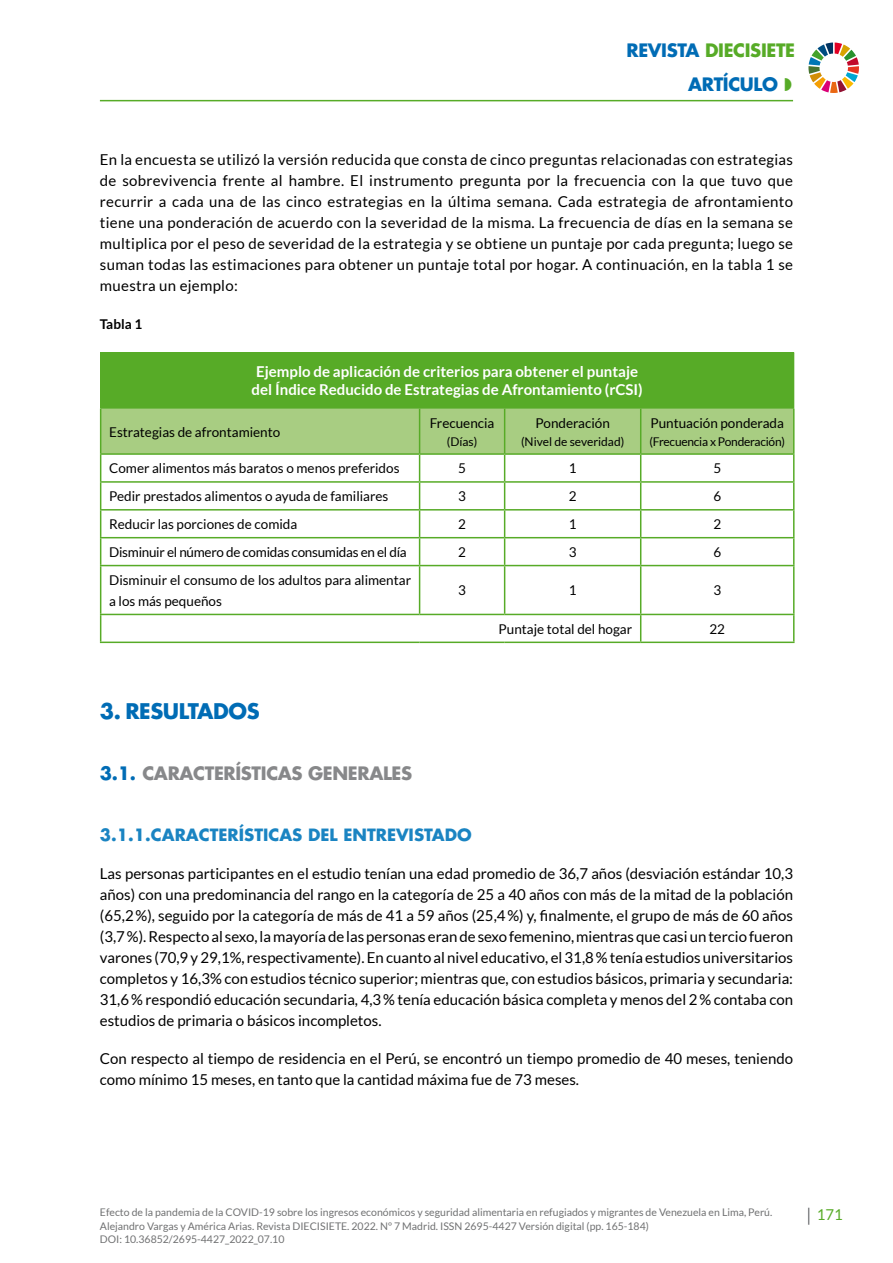
<style>
.page{position:relative;width:893px;height:1263px;background:#fff}
.page>*{position:absolute;margin:0;border:0;box-sizing:border-box;transform-origin:0 0}
.tit1_futura{font:700 21px "Futura Std";letter-spacing:-.02em;color:#006cb5}
._11subtit1_numgris{font:700 18px "Futura Std";letter-spacing:-.02em;color:#87888a}
.t1{font:700 18px/34px "Futura Std";letter-spacing:-.02em;color:#006cb5}
._111subtit2_numgris{font:700 16.5px "Futura Std";color:#1a84c2}
.text1_lato{font:15px/21px "Lato";color:#000;text-align:justify}
.tit_tabla_negri{font:700 15px/18px "Lato";color:#fff;text-align:center}
.t2{font:15px "Lato";color:#57ab27}
.text_tabla_9{font:13.5px/21px "Lato";color:#000}
.text_tabla_9-2{font:13.5px "Lato";letter-spacing:-.02em;color:#000}
.nombre_imagen{font:700 13.5px "Lato";color:#000}
.text_tabla_9-3{font:12px "Lato";letter-spacing:-.02em;color:#000}
.text_tabla_9-4{font:12px "Lato";color:#000}
.t3{font:10.5px/13.5px "Lato";color:#707172}
.s1{color:#57ab27}
.s2{color:#006cb5}
</style>
<div class="page">
<svg style="left:808px;top:1208px;width:1px;height:17px"></svg>
<hr style="left:100px;top:100px;width:693px;height:1px;background:#57ab27">
<svg style="left:808px;top:43px;width:51px;height:50px"></svg>
<div style="left:101px;top:353px;width:693px;height:55px;background:#57ab27"></div>
<svg style="left:101px;top:566px;width:692px;height:76px"></svg>
<svg style="left:100px;top:409px;width:694px;height:156px"></svg>
<hr style="left:100px;top:565px;width:320px;height:1px;background:#57ab27">
<hr style="left:100px;top:566px;width:1px;height:48px;background:#57ab27">
<hr style="left:420px;top:565px;width:85px;height:1px;background:#57ab27">
<hr style="left:419px;top:566px;width:1px;height:48px;background:#57ab27">
<hr style="left:505px;top:565px;width:136px;height:1px;background:#57ab27">
<hr style="left:504px;top:566px;width:1px;height:48px;background:#57ab27">
<hr style="left:641px;top:565px;width:153px;height:1px;background:#57ab27">
<hr style="left:640px;top:566px;width:1px;height:48px;background:#57ab27">
<hr style="left:793px;top:566px;width:1px;height:48px;background:#57ab27">
<hr style="left:100px;top:614px;width:320px;height:1px;background:#57ab27">
<svg style="left:100px;top:615px;width:1px;height:27px"></svg>
<hr style="left:420px;top:614px;width:85px;height:1px;background:#57ab27">
<hr style="left:505px;top:614px;width:136px;height:1px;background:#57ab27">
<hr style="left:641px;top:614px;width:153px;height:1px;background:#57ab27">
<svg style="left:640px;top:615px;width:1px;height:27px"></svg>
<svg style="left:793px;top:615px;width:1px;height:27px"></svg>
<hr style="left:100px;top:642px;width:320px;height:1px;background:#57ab27">
<hr style="left:420px;top:642px;width:85px;height:1px;background:#57ab27">
<hr style="left:505px;top:642px;width:136px;height:1px;background:#57ab27">
<hr style="left:641px;top:642px;width:153px;height:1px;background:#57ab27">
<hr style="left:100px;top:352px;width:320px;height:1px;background:#57ab27">
<hr style="left:100px;top:353px;width:1px;height:55px;background:#57ab27">
<hr style="left:420px;top:352px;width:85px;height:1px;background:#57ab27">
<hr style="left:505px;top:352px;width:136px;height:1px;background:#57ab27">
<hr style="left:641px;top:352px;width:153px;height:1px;background:#57ab27">
<hr style="left:100px;top:408px;width:320px;height:1px;background:#57ab27">
<hr style="left:420px;top:408px;width:85px;height:1px;background:#57ab27">
<hr style="left:505px;top:408px;width:136px;height:1px;background:#57ab27">
<hr style="left:641px;top:408px;width:153px;height:1px;background:#57ab27">
<p class="t1" style="left:688px;top:33px;width:109px;text-indent:-62px">REVISTA <span class="s1">DIECISIETE<br></span>ARTÍCULO</p>
<p class="text1_lato" style="left:100px;top:149px;width:695px">En la encuesta se utilizó la versión reducida que consta de cinco preguntas relacionadas con estrategias de sobrevivencia frente al hambre. El instrumento pregunta por la frecuencia con la que tuvo que recurrir a cada una de las cinco estrategias en la última semana. Cada estrategia de afrontamiento tiene una ponderación de acuerdo con la severidad de la misma. La frecuencia de días en la semana se multiplica por el peso de severidad de la estrategia y se obtiene un puntaje por cada pregunta; luego se suman todas las estimaciones para obtener un puntaje total por hogar. A continuación, en la tabla 1 se muestra un ejemplo:</p>
<p class="nombre_imagen" style="left:100px;top:317px;width:44px">Tabla 1</p>
<p class="tit_tabla_negri" style="left:252px;top:363px;width:393px">Ejemplo de aplicación de criterios para obtener el puntaje del Índice Reducido de Estrategias de Afrontamiento (rCSI)</p>
<p class="text_tabla_9" style="left:109px;top:421px;width:173px">Estrategias de afrontamiento</p>
<p class="text_tabla_9" style="left:430px;top:412px;width:66px">Frecuencia</p>
<p class="text_tabla_9-3" style="left:447px;top:434px;width:32px">(Días)</p>
<p class="text_tabla_9" style="left:535px;top:412px;width:76px">Ponderación</p>
<p class="text_tabla_9-4" style="left:521px;top:434px;width:105px">(Nivel de severidad)</p>
<p class="text_tabla_9" style="left:650px;top:412px;width:135px">Puntuación ponderada</p>
<p class="text_tabla_9-3" style="left:649px;top:434px;width:137px">(Frecuencia x Ponderación)</p>
<p class="text_tabla_9" style="left:109px;top:458px;width:292px">Comer alimentos más baratos o menos preferidos</p>
<p class="text_tabla_9" style="left:458px;top:458px;width:9px">5</p>
<p class="text_tabla_9" style="left:569px;top:458px;width:9px">1</p>
<p class="text_tabla_9" style="left:713px;top:458px;width:9px">5</p>
<p class="text_tabla_9" style="left:109px;top:486px;width:281px">Pedir prestados alimentos o ayuda de familiares</p>
<p class="text_tabla_9" style="left:458px;top:486px;width:9px">3</p>
<p class="text_tabla_9" style="left:569px;top:486px;width:9px">2</p>
<p class="text_tabla_9" style="left:713px;top:486px;width:9px">6</p>
<p class="text_tabla_9" style="left:109px;top:514px;width:190px">Reducir las porciones de comida</p>
<p class="text_tabla_9" style="left:458px;top:514px;width:9px">2</p>
<p class="text_tabla_9" style="left:569px;top:514px;width:9px">1</p>
<p class="text_tabla_9" style="left:713px;top:514px;width:9px">2</p>
<p class="text_tabla_9-2" style="left:109px;top:545px;width:299px">Disminuir el número de comidas consumidas en el día</p>
<p class="text_tabla_9" style="left:458px;top:542px;width:9px">2</p>
<p class="text_tabla_9" style="left:569px;top:542px;width:9px">3</p>
<p class="text_tabla_9" style="left:713px;top:542px;width:9px">6</p>
<p class="text_tabla_9" style="left:109px;top:569px;width:303px">Disminuir el consumo de los adultos para alimentar a los más pequeños</p>
<p class="text_tabla_9" style="left:458px;top:580px;width:9px">3</p>
<p class="text_tabla_9" style="left:569px;top:580px;width:9px">1</p>
<p class="text_tabla_9" style="left:713px;top:580px;width:9px">3</p>
<p class="text_tabla_9" style="left:499px;top:618px;width:135px">Puntaje total del hogar</p>
<p class="text_tabla_9" style="left:709px;top:618px;width:17px">22</p>
<p class="tit1_futura" style="left:100px;top:697px;width:161px">3. RESULTADOS</p>
<p class="_11subtit1_numgris" style="left:100px;top:761px;width:314px"><span class="s2">3.1.</span> CARACTERÍSTICAS GENERALES</p>
<p class="_111subtit2_numgris" style="left:100px;top:824px;width:373px">3.1.1.CARACTERÍSTICAS DEL ENTREVISTADO</p>
<p class="text1_lato" style="left:100px;top:863px;width:695px">Las personas participantes en el estudio tenían una edad promedio de 36,7 años (desviación estándar 10,3 años) con una predominancia del rango en la categoría de 25 a 40 años con más de la mitad de la población (65,2%), seguido por la categoría de más de 41 a 59 años (25,4%) y, finalmente, el grupo de más de 60 años (3,7%). Respecto al sexo, la mayoría de las personas eran de sexo femenino, mientras que casi un tercio fueron varones (70,9 y 29,1%, respectivamente). En cuanto al nivel educativo, el 31,8% tenía estudios universitarios completos y 16,3% con estudios técnico superior; mientras que, con estudios básicos, primaria y secundaria:<br>31,6% respondió educación secundaria, 4,3% tenía educación básica completa y menos del 2% contaba con estudios de primaria o básicos incompletos.</p>
<p class="text1_lato" style="left:100px;top:1048px;width:695px">Con respecto al tiempo de residencia en el Perú, se encontró un tiempo promedio de 40 meses, teniendo como mínimo 15 meses, en tanto que la cantidad máxima fue de 73 meses.</p>
<p class="t3" style="left:100px;top:1205px;width:674px">Efecto de la pandemia de la COVID-19 sobre los ingresos económicos y seguridad alimentaria en refugiados y migrantes de Venezuela en Lima, Perú.<br>Alejandro Vargas y América Arias. Revista DIECISIETE. 2022. Nº 7 Madrid. ISSN 2695-4427 Versión digital (pp. 165-184)<br>DOI: 10.36852/2695-4427_2022_07.10</p>
<p class="t2" style="left:817px;top:1206px;width:28px">171</p>
</div>
